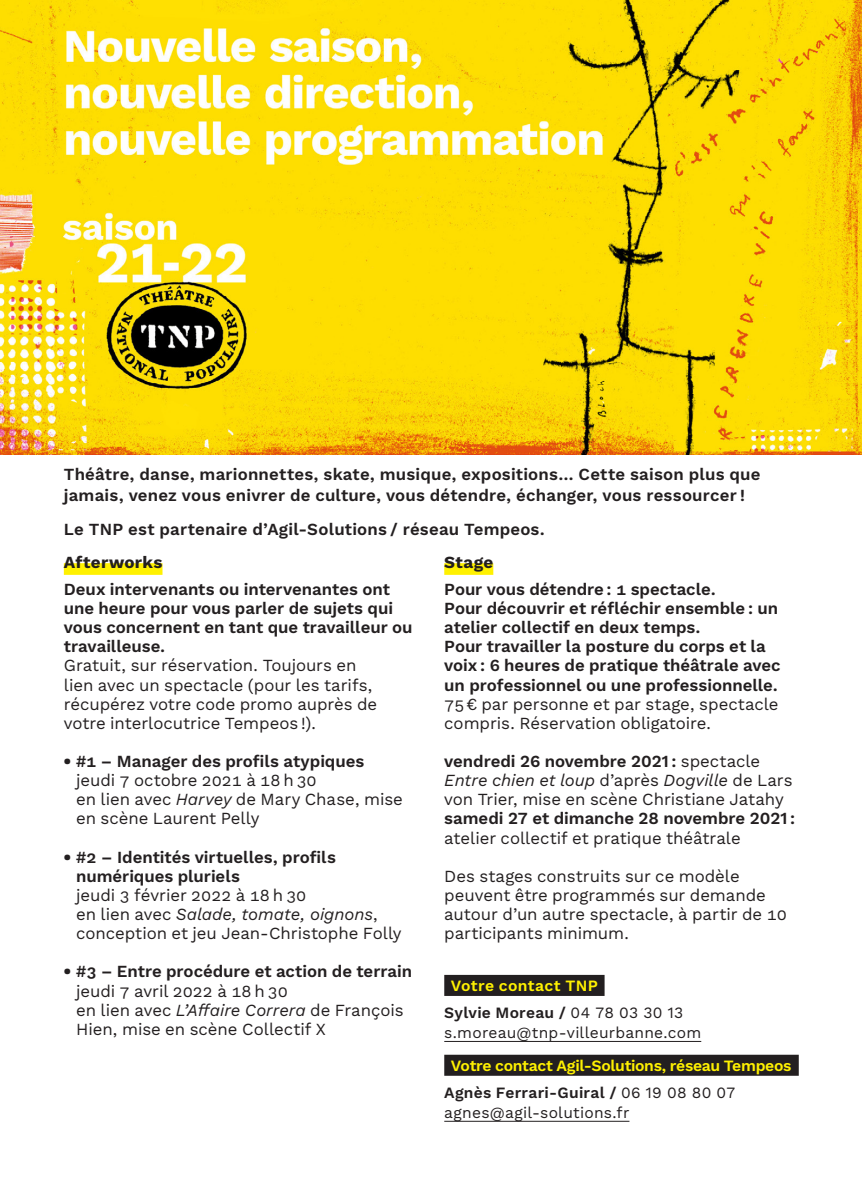
<style>
.page{position:relative;width:862px;height:1180px;background:#fff}
.page>*{position:absolute;margin:0;border:0;box-sizing:border-box;transform-origin:0 0}
.Texte_Regular_8_10{font:16.88px/19.1px "Work Sans";letter-spacing:-.005em;color:#231f20}
.Texte_Regular_8_10-2{font:600 16.88px/19.1px "Work Sans";color:#231f20}
.Sous-titre_c_8_carto{font:700 16.88px "Work Sans";letter-spacing:.02em;color:#231f20}
.Texte_Regular_8_10-3{font:600 15.75px "Work Sans";letter-spacing:.015em;color:#231f20}
.Texte_Regular_8_10-4{font:15.75px "Work Sans";letter-spacing:.015em;color:#231f20}
.Sous-titre_c_8_carto-2{font:600 15.75px "Work Sans";letter-spacing:-.02em;color:#fff101}
.Sous-titre_c_8_carto-3{font:600 15.75px "Work Sans";letter-spacing:.02em;color:#fff101}
.s1{font-weight:900}
.s2{font-weight:600}
.s3{font-style:italic}
.s4{font-weight:400}
</style>
<div class="page">
<img style="left:0;top:0;width:861px;height:455px">
<div style="left:64px;top:563px;width:98px;height:12px;background:#fff101"></div>
<div style="left:444px;top:563px;width:49px;height:12px;background:#fff101"></div>
<div style="left:444px;top:975px;width:160px;height:21px;background:#231f20"></div>
<hr style="left:444px;top:1041px;width:256px;height:1px;background:#231f20">
<div style="left:444px;top:1055px;width:354px;height:21px;background:#231f20"></div>
<hr style="left:444px;top:1121px;width:185px;height:1px;background:#231f20">
<p class="Texte_Regular_8_10-2" style="left:64px;top:463px;width:697px;line-height:21.2px">Théâtre, danse, marionnettes, skate, musique, expositions… Cette saison plus que jamais, venez vous enivrer de culture, vous détendre, échanger, vous ressourcer !</p>
<p class="Texte_Regular_8_10-2" style="left:64px;top:519px;width:482px">Le TNP est partenaire d’Agil-Solutions / réseau Tempeos.</p>
<p class="Sous-titre_c_8_carto" style="left:64px;top:549px;width:100px">Afterworks</p>
<p class="Texte_Regular_8_10-2" style="left:64px;top:579px;width:350px">Deux intervenants ou intervenantes ont une heure pour vous parler de sujets qui vous concernent en tant que travailleur ou travailleuse.</p>
<p class="Texte_Regular_8_10" style="left:64px;top:655px;width:315px">Gratuit, sur réservation. Toujours en lien avec un spectacle (pour les tarifs, récupérez votre code promo auprès de votre interlocutrice Tempeos !).</p>
<p class="Texte_Regular_8_10" style="left:76px;top:751px;width:328px;text-indent:-12px"><span class="s1">•</span> <span class="s2">#1 – Manager des profils atypiques </span>jeudi 7 octobre 2021 à 18 h 30<br>en lien avec <span class="s3">Harvey</span> de Mary Chase, mise en scène Laurent Pelly</p>
<p class="Texte_Regular_8_10" style="left:76px;top:847px;width:327px;text-indent:-12px"><span class="s1">•</span> <span class="s2">#2 – Identités virtuelles, profils numériques pluriels<br></span>jeudi 3 février 2022 à 18 h 30<br>en lien avec <span class="s3">Salade, tomate, oignons</span>, conception et jeu Jean-Christophe Folly</p>
<p class="Texte_Regular_8_10" style="left:76px;top:961px;width:337px;text-indent:-12px"><span class="s1">•</span> <span class="s2">#3 – Entre procédure et action de terrain </span>jeudi 7 avril 2022 à 18 h 30<br>en lien avec <span class="s3">L’Affaire Correra</span> de François Hien, mise en scène Collectif X</p>
<p class="Sous-titre_c_8_carto" style="left:444px;top:549px;width:50px">Stage</p>
<p class="Texte_Regular_8_10-2" style="left:444px;top:579px;width:273px">Pour vous détendre : 1 spectacle.</p>
<p class="Texte_Regular_8_10-2" style="left:444px;top:598px;width:335px">Pour découvrir et réfléchir ensemble : un atelier collectif en deux temps.</p>
<p class="Texte_Regular_8_10-2" style="left:444px;top:636px;width:338px">Pour travailler la posture du corps et la voix : 6 heures de pratique théâtrale avec un professionnel ou une professionnelle.</p>
<p class="Texte_Regular_8_10" style="left:444px;top:694px;width:335px">75 € par personne et par stage, spectacle compris. Réservation obligatoire.</p>
<p class="Texte_Regular_8_10" style="left:444px;top:751px;width:352px"><span class="s2">vendredi 26 novembre 2021 :</span> spectacle <span class="s3">Entre chien et loup</span> d’après <span class="s3">Dogville</span> de Lars von Trier, mise en scène Christiane Jatahy <span class="s2">samedi 27 et dimanche 28 novembre 2021 : </span>atelier collectif et pratique théâtrale</p>
<p class="Texte_Regular_8_10" style="left:444px;top:866px;width:344px">Des stages construits sur ce modèle peuvent être programmés sur demande autour d’un autre spectacle, à partir de 10 participants minimum.</p>
<p class="Sous-titre_c_8_carto-3" style="left:450px;top:973px;width:148px">Votre contact TNP</p>
<p class="Texte_Regular_8_10-3" style="left:444px;top:1000px;width:240px">Sylvie Moreau / <span class="s4">04 78 03 30 13</span></p>
<p class="Texte_Regular_8_10-4" style="left:444px;top:1021px;width:258px">s.moreau@tnp-villeurbanne.com</p>
<p class="Sous-titre_c_8_carto-2" style="left:450px;top:1053px;width:342px">Votre contact Agil-Solutions, réseau Tempeos</p>
<p class="Texte_Regular_8_10-3" style="left:444px;top:1080px;width:292px">Agnès Ferrari-Guiral / <span class="s4">06 19 08 80 07</span></p>
<p class="Texte_Regular_8_10-4" style="left:444px;top:1100px;width:186px">agnes@agil-solutions.fr</p>
</div>
